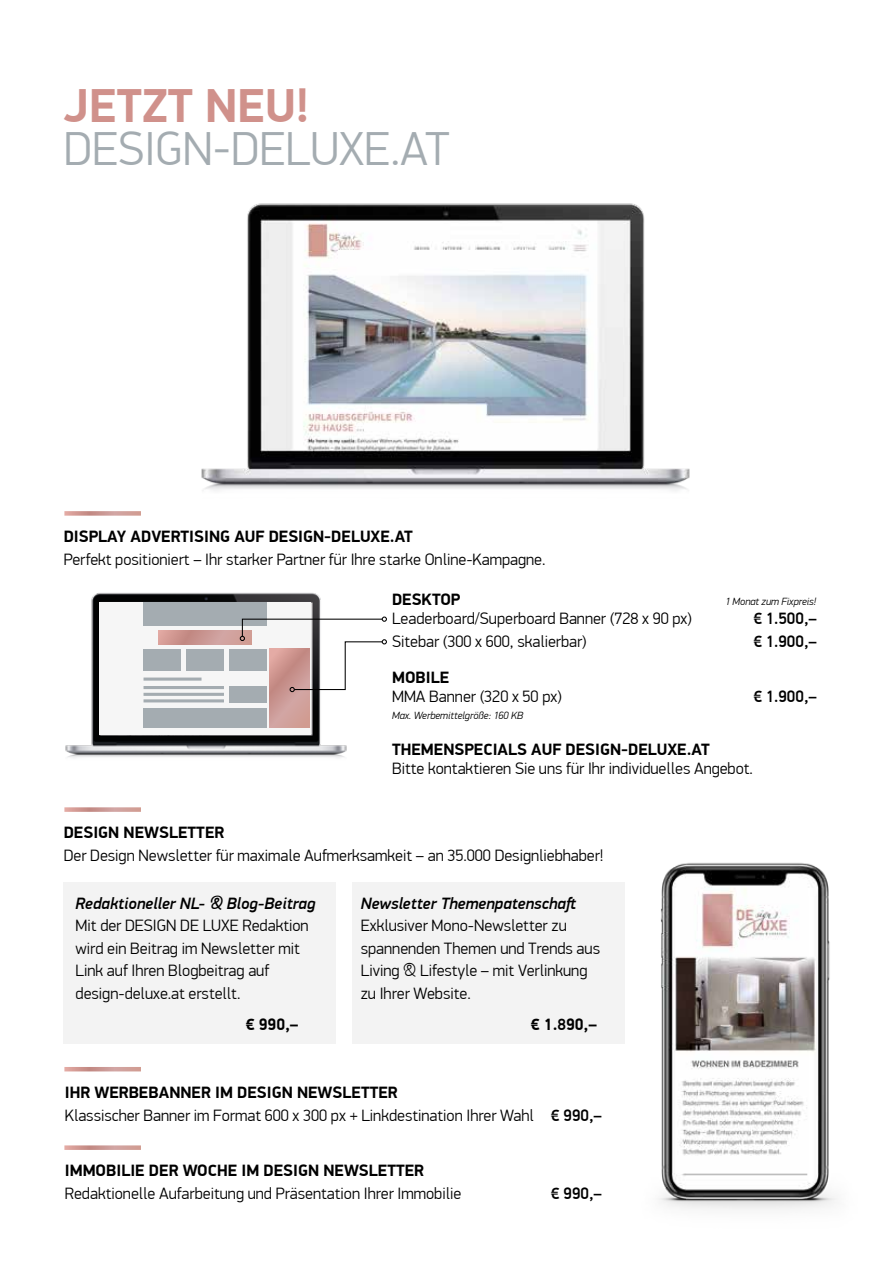
<style>
.page{position:relative;width:893px;height:1263px;background:#fff}
.page>*{position:absolute;margin:0;border:0;box-sizing:border-box;transform-origin:0 0}
.t1{font:300 47.85px "PF Din Display Pro";color:#a4acb1}
.t2{font:700 47.85px "PF Din Display Pro";color:#d0918b}
.t3{font:300 16.5px/22.5px "PF Din Display Pro";color:#000}
.t4{font:700 16.5px "PF Din Display Pro";color:#000}
.t5{font:italic 500 16.5px "PF Din Display Pro";color:#000}
.t6{font:500 16.5px "PF Din Display Pro";color:#000}
.t7{font:italic 300 10.5px "PF Din Display Pro";color:#000}
.s1{font-weight:700}
.s2{font-weight:500}
</style>
<div class="page">
<div style="left:64px;top:882px;width:272px;height:162px;background:#f3f3f3"></div>
<div style="left:352px;top:882px;width:272px;height:162px;background:#f3f3f3"></div>
<svg style="left:69px;top:807px;width:72px;height:5px"></svg>
<svg style="left:64px;top:511px;width:77px;height:5px"></svg>
<svg style="left:69px;top:1067px;width:72px;height:4px"></svg>
<svg style="left:69px;top:1145px;width:72px;height:5px"></svg>
<img style="left:201px;top:203px;width:489px;height:288px">
<img style="left:624px;top:862px;width:213px;height:348px">
<img style="left:69px;top:592px;width:278px;height:166px">
<div style="left:99px;top:602px;width:212px;height:133px;background:#f6f6f6"></div>
<div style="left:144px;top:602px;width:123px;height:23px;background:#a4acb1"></div>
<div style="left:144px;top:708px;width:123px;height:19px;background:#a4acb1"></div>
<div style="left:144px;top:649px;width:37px;height:21px;background:#a4acb1"></div>
<div style="left:186px;top:649px;width:38px;height:21px;background:#a4acb1"></div>
<div style="left:229px;top:649px;width:38px;height:21px;background:#a4acb1"></div>
<svg style="left:270px;top:692px;width:39px;height:36px"></svg>
<div style="left:229px;top:686px;width:38px;height:16px;background:#a4acb1"></div>
<svg style="left:159px;top:631px;width:81px;height:13px"></svg>
<svg style="left:144px;top:677px;width:58px;height:4px"></svg>
<hr style="left:144px;top:686px;width:80px;height:3px;background:#a4acb1">
<hr style="left:144px;top:693px;width:80px;height:3px;background:#a4acb1">
<hr style="left:144px;top:699px;width:80px;height:3px;background:#a4acb1">
<svg style="left:240px;top:616px;width:147px;height:76px"></svg>
<img style="left:63px;top:745px;width:6px;height:405px">
<h1 class="t2" style="left:64px;top:77px;width:247px">JETZT NEU!</h1>
<h1 class="t1" style="left:64px;top:121px;width:388px">DESIGN-DELUXE.AT</h1>
<p class="t4" style="left:64px;top:527px;width:351px">DISPLAY ADVERTISING AUF DESIGN-DELUXE.AT</p>
<p class="t3" style="left:64px;top:548px;width:483px">Perfekt positioniert – Ihr starker Partner für Ihre starke Online-Kampagne.</p>
<p class="t4" style="left:392px;top:589px;width:70px">DESKTOP</p>
<p class="t7" style="left:725px;top:595px;width:93px">1 Monat zum Fixpreis!</p>
<p class="t3" style="left:392px;top:608px;width:301px">Leaderboard/Superboard Banner (728 x 90 px)</p>
<p class="t6" style="left:753px;top:609px;width:65px">€ 1.500,–</p>
<p class="t3" style="left:392px;top:630px;width:196px">Sitebar (300 x 600, skalierbar)</p>
<p class="t6" style="left:753px;top:631px;width:65px">€ 1.900,–</p>
<p class="t4" style="left:392px;top:667px;width:59px">MOBILE</p>
<p class="t3" style="left:392px;top:686px;width:171px">MMA Banner (320 x 50 px)</p>
<p class="t6" style="left:753px;top:687px;width:65px">€ 1.900,–</p>
<p class="t7" style="left:392px;top:710px;width:133px">Max. Werbemittelgröße: 160 KB</p>
<p class="t4" style="left:392px;top:740px;width:319px">THEMENSPECIALS AUF DESIGN-DELUXE.AT</p>
<p class="t3" style="left:392px;top:758px;width:362px">Bitte kontaktieren Sie uns für Ihr individuelles Angebot.</p>
<p class="t4" style="left:64px;top:823px;width:162px">DESIGN NEWSLETTER</p>
<p class="t3" style="left:64px;top:844px;width:541px">Der Design Newsletter für maximale Aufmerksamkeit – an 35.000 Designliebhaber!</p>
<p class="t5" style="left:76px;top:893px;width:241px">Redaktioneller NL- &amp; Blog-Beitrag</p>
<p class="t3" style="left:76px;top:914px;width:235px">Mit der DESIGN DE LUXE Redaktion wird ein Beitrag im Newsletter mit<br>Link auf Ihren Blogbeitrag auf design-deluxe.at erstellt.</p>
<p class="t4" style="left:246px;top:1014px;width:54px">€ 990,–</p>
<p class="t5" style="left:361px;top:893px;width:219px">Newsletter Themenpatenschaft</p>
<p class="t3" style="left:361px;top:914px;width:241px">Exklusiver Mono-Newsletter zu spannenden Themen und Trends aus<br>Living &amp; Lifestyle – mit Verlinkung zu Ihrer Website.</p>
<p class="t4" style="left:531px;top:1014px;width:68px">€ 1.890,–</p>
<p class="t3" style="left:65px;top:1081px;width:539px"><span class="s1">IHR WERBEBANNER IM DESIGN NEWSLETTER<br></span>Klassischer Banner im Format 600 x 300 px + Linkdestination Ihrer Wahl <span class="s2">€ 990,–</span></p>
<p class="t4" style="left:65px;top:1161px;width:361px">IMMOBILIE DER WOCHE IM DESIGN NEWSLETTER</p>
<p class="t3" style="left:65px;top:1182px;width:398px">Redaktionelle Aufarbeitung und Präsentation Ihrer Immobilie</p>
<p class="t6" style="left:551px;top:1183px;width:53px">€ 990,–</p>
</div>
